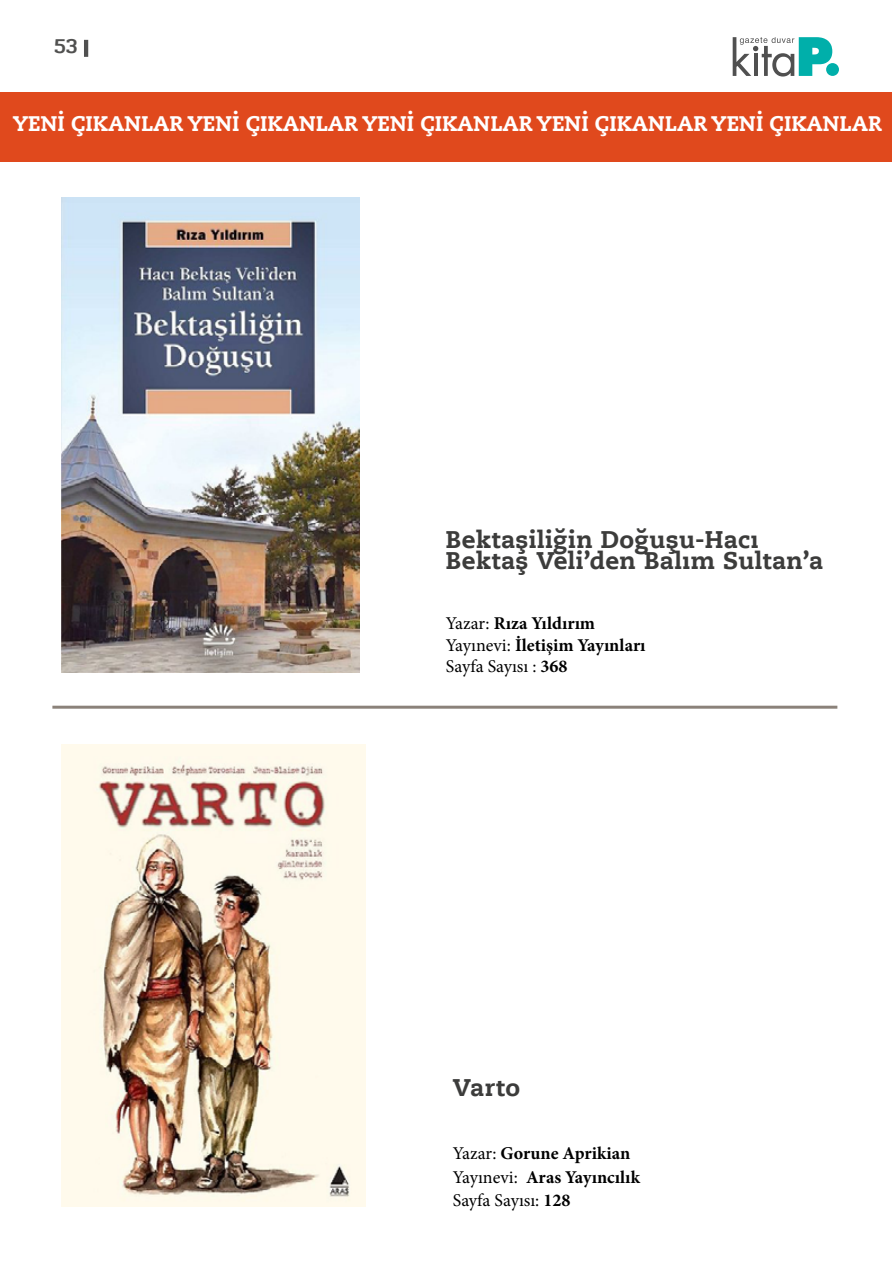
<style>
.page{position:relative;width:893px;height:1263px;background:#fff}
.page>*{position:absolute;margin:0;border:0;box-sizing:border-box;transform-origin:0 0}
.t1{font:700 24px/20.2px "Caecilia LT Std Roman";letter-spacing:.015em;color:#3c3c3b}
.t2{font:700 21px "Caecilia LT Std Roman";color:#fff}
.t3{font:500 21px "Pridi";color:#515150}
.t4{font:700 18px/23.7px "Minion Pro";color:#000}
.s1{font-weight:400}
</style>
<div class="page">
<svg style="left:733px;top:37px;width:99px;height:40px"></svg>
<div style="left:826px;top:63px;width:13px;height:13px;background:#00afaa;border-radius:50%"></div>
<hr style="left:84px;top:40px;width:4px;height:17px;background:#505050">
<hr style="left:52px;top:706px;width:785px;height:3px;background:#8b827a">
<img style="left:61px;top:744px;width:304px;height:462px">
<img style="left:61px;top:197px;width:299px;height:475px">
<div style="left:0;top:92px;width:892px;height:70px;background:#e0491d"></div>
<p class="t3" style="left:54px;top:31px;width:25px">53</p>
<p class="t2" style="left:13px;top:110px;width:870px">YENİ ÇIKANLAR YENİ ÇIKANLAR YENİ ÇIKANLAR YENİ ÇIKANLAR YENİ ÇIKANLAR</p>
<h1 class="t1" style="left:446px;top:530px;width:379px">Bektaşiliğin Doğuşu-Hacı<br>Bektaş Veli’den Balım Sultan’a</h1>
<p class="t4" style="left:446px;top:612px;width:201px;line-height:21.6px"><span class="s1">Yazar:</span> Rıza Yıldırım<br><span class="s1">Yayınevi:</span> İletişim Yayınları<br><span class="s1">Sayfa Sayısı :</span> 368</p>
<h1 class="t1" style="left:453px;top:1077px;width:69px">Varto</h1>
<p class="t4" style="left:453px;top:1141px;width:189px"><span class="s1">Yazar:</span> Gorune Aprikian<br><span class="s1">Yayınevi:</span> Aras Yayıncılık<br><span class="s1">Sayfa Sayısı:</span> 128</p>
</div>
